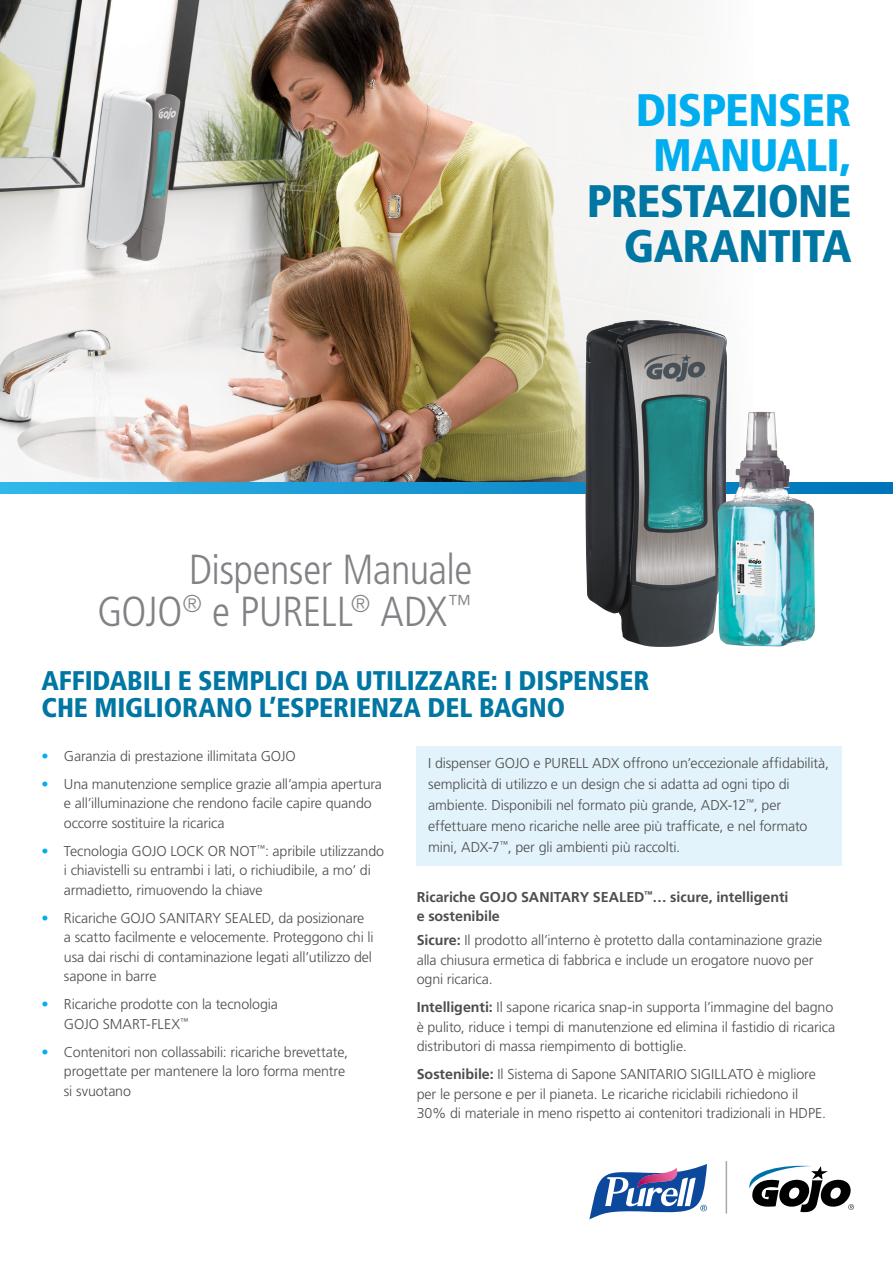
<style>
.page{position:relative;width:893px;height:1263px;background:#fff}
.page>*{position:absolute;margin:0;border:0;box-sizing:border-box;transform-origin:0 0}
.t1{font:900 condensed 45.6px/45.6px "Frutiger LT Std";letter-spacing:-.02em;color:#0076a3;text-align:right}
.t2{font:900 condensed 45.6px/45.6px "Frutiger LT Std";letter-spacing:-.02em;color:#00aeef;text-align:center}
.t3{font:300 condensed 42px/42px "Frutiger LT Std";letter-spacing:-.015em;color:#808285;text-align:right}
.t4{font:900 condensed 27px/27px "Frutiger LT Std";letter-spacing:-.005em;color:#0076a3}
.t5{font:300 14.25px/19.5px "Frutiger LT Std";letter-spacing:-.01em;color:#4d4d4f}
.t6{font:700 14.25px/19.5px "Frutiger LT Std";color:#4d4d4f}
.s1{color:#00aeef}
.s2{font-weight:700}
</style>
<div class="page">
<div style="left:417px;top:747px;width:425px;height:119px;background:#e3f3fb"></div>
<hr style="left:726px;top:1161px;width:1px;height:52px;background:#a7a9ac">
<svg style="left:749px;top:1166px;width:105px;height:46px"></svg>
<svg style="left:589px;top:1164px;width:118px;height:55px"></svg>
<img style="left:0;top:0;width:702px;height:483px">
<svg style="left:0;top:483px;width:893px;height:10px"></svg>
<img style="left:585px;top:320px;width:142px;height:327px">
<img style="left:718px;top:412px;width:98px;height:234px">
<h2 class="t3" style="left:97px;top:549px;width:376px">Dispenser Manuale<br>GOJO<sup>®</sup> e PURELL<sup>®</sup> ADX<sup>™</sup></h2>
<h1 class="t2" style="left:636px;top:87px;width:217px">DISPENSER<br>MANUALI,</h1>
<h1 class="t1" style="left:587px;top:178px;width:266px">PRESTAZIONE<br>GARANTITA</h1>
<h3 class="t4" style="left:41px;top:667px;width:610px">AFFIDABILI E SEMPLICI DA UTILIZZARE: I DISPENSER<br>CHE MIGLIORANO L’ESPERIENZA DEL BAGNO</h3>
<p class="t5" style="left:41px;top:746px;width:256px"><span class="s1">•</span> Garanzia di prestazione illimitata GOJO</p>
<p class="t5" style="left:64px;top:774px;width:320px;text-indent:-23px"><span class="s1">•</span> Una manutenzione semplice grazie all’ampia apertura e all’illuminazione che rendono facile capire quando occorre sostituire la ricarica</p>
<p class="t5" style="left:64px;top:841px;width:322px;text-indent:-22px"><span class="s1">•</span> Tecnologia GOJO LOCK OR NOT<sup>™</sup>: apribile utilizzando i chiavistelli su entrambi i lati, o richiudibile, a mo’ di armadietto, rimuovendo la chiave</p>
<p class="t5" style="left:64px;top:908px;width:311px;text-indent:-23px"><span class="s1">•</span> Ricariche GOJO SANITARY SEALED, da posizionare a scatto facilmente e velocemente. Proteggono chi li usa dai rischi di contaminazione legati all’utilizzo del sapone in barre</p>
<p class="t5" style="left:64px;top:995px;width:216px;text-indent:-23px"><span class="s1">•</span> Ricariche prodotte con la tecnologia<br>GOJO SMART-FLEX<sup>™</sup></p>
<p class="t5" style="left:64px;top:1042px;width:286px;text-indent:-23px"><span class="s1">•</span> Contenitori non collassabili: ricariche brevettate, progettate per mantenere la loro forma mentre si svuotano</p>
<p class="t5" style="left:428px;top:753px;width:402px;line-height:21px">I dispenser GOJO e PURELL ADX offrono un’eccezionale affidabilità, semplicità di utilizzo e un design che si adatta ad ogni tipo di ambiente. Disponibili nel formato più grande, ADX-12<sup>™</sup>, per effettuare meno ricariche nelle aree più trafficate, e nel formato mini, ADX-7<sup>™</sup>, per gli ambienti più raccolti.</p>
<p class="t6" style="left:417px;top:887px;width:373px">Ricariche GOJO SANITARY SEALED<sup>™</sup>… sicure, intelligenti e sostenibile</p>
<p class="t5" style="left:417px;top:931px;width:407px"><span class="s2">Sicure:</span> Il prodotto all’interno è protetto dalla contaminazione grazie alla chiusura ermetica di fabbrica e include un erogatore nuovo per ogni ricarica.</p>
<p class="t5" style="left:417px;top:998px;width:420px"><span class="s2">Intelligenti:</span> Il sapone ricarica snap-in supporta l’immagine del bagno è pulito, riduce i tempi di manutenzione ed elimina il fastidio di ricarica distributori di massa riempimento di bottiglie.</p>
<p class="t5" style="left:417px;top:1065px;width:411px"><span class="s2">Sostenibile:</span> Il Sistema di Sapone SANITARIO SIGILLATO è migliore per le persone e per il pianeta. Le ricariche riciclabili richiedono il<br>30% di materiale in meno rispetto ai contenitori tradizionali in HDPE.</p>
</div>
